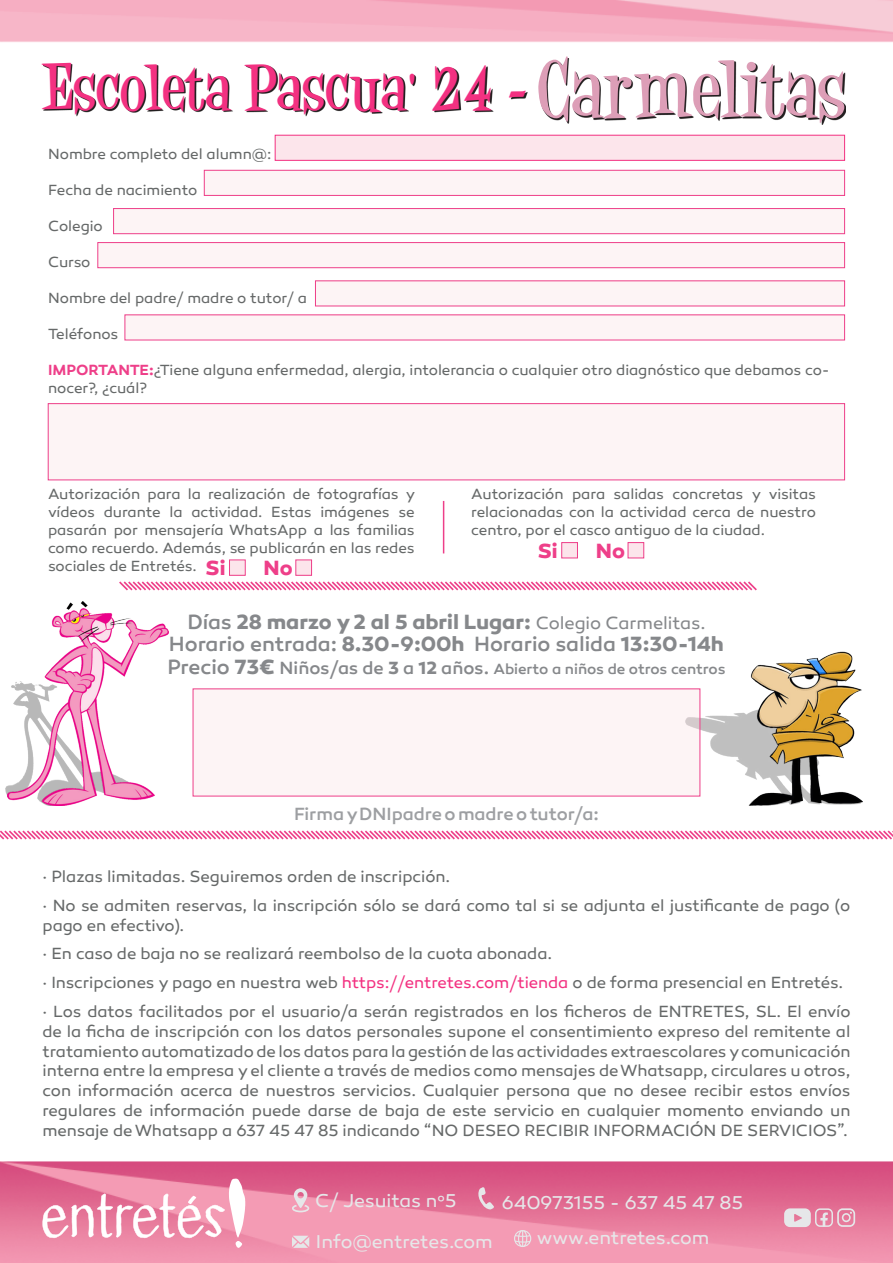
<style>
.page{position:relative;width:893px;height:1263px;background:#fff}
.page>*{position:absolute;margin:0;border:0;box-sizing:border-box;transform-origin:0 0}
.t1{font:700 61.5px "Desigers";letter-spacing:.02em;color:#dd9eb7}
.t2{font:700 49.5px "Desigers";letter-spacing:.02em;color:#f33181}
.t3{font:500 21px "Canaro";letter-spacing:-.005em;color:#86888b}
.t4{font:700 21px "Canaro";color:#86888b}
.t5{font:700 21px "Canaro";letter-spacing:-.005em;color:#ee3f89}
.t6{font:18.9px "Canaro";letter-spacing:-.01em;color:#e6e7e9}
.t7{font:500 18px "Canaro";letter-spacing:-.005em;color:#9d9fa2}
.t8{font:16.5px/19.8px "Canaro";letter-spacing:-.005em;color:#666969}
.t9{font:15px/18px "Canaro";letter-spacing:-.005em;color:#666969;text-align:justify}
.t10{font:500 15px "Canaro";letter-spacing:-.005em;color:#86888b}
.s1{font-weight:600;color:#ee3f89}
.s2{font-weight:500}
.s3{font-weight:400;font-size:18px}
.s4{font-weight:700}
.s5{font-size:21px}
.s6{font-weight:700;font-size:21px}
.s7{font-size:18px}
.s8{font-weight:700;font-size:18px}
.s9{color:#f33181}
.s10{font-size:16.2px}
</style>
<div class="page">
<img style="left:0;top:0;width:893px;height:1263px">
<svg style="left:43px;top:1179px;width:202px;height:69px"></svg>
<svg style="left:784px;top:1208px;width:27px;height:19px"></svg>
<div style="left:815px;top:1208px;width:18px;height:19px;border:2px solid #e6e7e9;border-radius:4px"></div>
<svg style="left:820px;top:1212px;width:8px;height:14px"></svg>
<svg style="left:837px;top:1208px;width:18px;height:19px"></svg>
<svg style="left:478px;top:1187px;width:16px;height:22px"></svg>
<svg style="left:292px;top:1236px;width:17px;height:12px"></svg>
<svg style="left:292px;top:1188px;width:17px;height:24px"></svg>
<svg style="left:514px;top:1230px;width:17px;height:17px"></svg>
<div style="left:275px;top:135px;width:570px;height:25px;background:#fce5eb"></div>
<div style="left:275px;top:135px;width:570px;height:26px;border:1px solid #f33181"></div>
<div style="left:204px;top:170px;width:641px;height:25px;background:#fdf4f5"></div>
<div style="left:204px;top:170px;width:641px;height:26px;border:1px solid #ee3f89"></div>
<div style="left:114px;top:209px;width:731px;height:25px;background:#fdf4f5"></div>
<div style="left:113px;top:208px;width:732px;height:26px;border:1px solid #ee3f89"></div>
<div style="left:98px;top:243px;width:747px;height:25px;background:#fdf4f5"></div>
<div style="left:98px;top:242px;width:747px;height:26px;border:1px solid #ee3f89"></div>
<div style="left:315px;top:281px;width:530px;height:25px;background:#fdf4f5"></div>
<div style="left:125px;top:315px;width:720px;height:25px;background:#fdf4f5"></div>
<div style="left:48px;top:404px;width:797px;height:76px;background:#fdf4f5"></div>
<div style="left:48px;top:403px;width:797px;height:77px;border:1px solid #ee3f89"></div>
<svg style="left:0;top:829px;width:893px;height:12px"></svg>
<svg style="left:117px;top:580px;width:642px;height:12px"></svg>
<svg style="left:43px;top:64px;width:485px;height:52px"></svg>
<div style="left:296px;top:560px;width:16px;height:15px;background:#fce5eb"></div>
<div style="left:229px;top:560px;width:16px;height:15px;background:#fce5eb"></div>
<div style="left:628px;top:543px;width:16px;height:15px;background:#fce5eb"></div>
<div style="left:628px;top:542px;width:16px;height:16px;border:1px solid #ee3f89"></div>
<div style="left:562px;top:543px;width:15px;height:15px;background:#fce5eb"></div>
<div style="left:561px;top:542px;width:17px;height:16px;border:1px solid #ee3f89"></div>
<hr style="left:443px;top:501px;width:1px;height:52px;background:#ee3f89">
<img style="left:5px;top:601px;width:164px;height:205px">
<img style="left:685px;top:652px;width:178px;height:154px">
<div style="left:193px;top:689px;width:507px;height:107px;background:#fdf4f5"></div>
<svg style="left:540px;top:58px;width:306px;height:67px"></svg>
<p class="t2" style="left:42px;top:51px;width:491px">Escoleta Pascua' 24 -</p>
<p class="t1" style="left:536px;top:45px;width:310px">Carmelitas</p>
<p class="t9" style="left:48px;top:145px;width:225px">Nombre completo del alumn@:</p>
<p class="t9" style="left:48px;top:181px;width:151px">Fecha de nacimiento</p>
<p class="t9" style="left:48px;top:217px;width:56px">Colegio</p>
<p class="t9" style="left:48px;top:253px;width:44px">Curso</p>
<p class="t9" style="left:48px;top:289px;width:260px">Nombre del padre/ madre o tutor/ a</p>
<p class="t9" style="left:48px;top:325px;width:72px">Teléfonos</p>
<p class="t9" style="left:48px;top:361px;width:783px"><span class="s1">IMPORTANTE:</span>¿Tiene alguna enfermedad, alergia, intolerancia o cualquier otro diagnóstico que debamos co&shy;nocer?, ¿cuál?</p>
<p class="t9" style="left:48px;top:485px;width:369px">Autorización para la realización de fotografías y vídeos durante la actividad. Estas imágenes se pasarán por mensajería WhatsApp a las familias como recuerdo. Además, se publicarán en las redes sociales de Entretés.</p>
<p class="t9" style="left:471px;top:485px;width:346px">Autorización para salidas concretas y visitas relacionadas con la actividad cerca de nuestro centro, por el casco antiguo de la ciudad.</p>
<p class="t5" style="left:538px;top:538px;width:21px">Si</p>
<p class="t5" style="left:596px;top:538px;width:31px">No</p>
<p class="t5" style="left:206px;top:555px;width:21px">Si</p>
<p class="t5" style="left:264px;top:555px;width:31px">No</p>
<p class="t4" style="left:187px;top:608px;width:520px"><span class="s2">Días</span> 28 marzo y 2 al 5 abril Lugar: <span class="s3">Colegio Carmelitas.</span></p>
<p class="t3" style="left:169px;top:631px;width:556px">Horario entrada: <span class="s4">8.30-9:00h</span> Horario salida <span class="s4">13:30-14h</span></p>
<p class="t10" style="left:167px;top:660px;width:560px"><span class="s5">Precio</span> <span class="s6">73€</span> <span class="s7">Niños/as de</span> <span class="s8">3</span> <span class="s7">a</span> <span class="s8">12</span> <span class="s7">años.</span> Abierto a niños de otros centros</p>
<p class="t7" style="left:294px;top:803px;width:306px">Firma y DNIpadre o madre o tutor/a:</p>
<p class="t8" style="left:43px;top:866px;width:409px">· Plazas limitadas. Seguiremos orden de inscripción.</p>
<p class="t8" style="left:43px;top:895px;width:809px">· No se admiten reservas, la inscripción sólo se dará como tal si se adjunta el justificante de pago (o pago en efectivo).</p>
<p class="t8" style="left:43px;top:944px;width:511px">· En caso de baja no se realizará reembolso de la cuota abonada.</p>
<p class="t8" style="left:43px;top:973px;width:802px">· Inscripciones y pago en nuestra web <span class="s9">https://entretes.com/tienda</span> o de forma presencial en Entretés.</p>
<p class="t8" style="left:43px;top:1001px;width:809px;text-align:justify">· Los datos facilitados por el usuario/a serán registrados en los ficheros de ENTRETES, SL. El envío de la ficha de inscripción con los datos personales supone el consentimiento expreso del remitente al tratamiento automatizado de los datos para la gestión de las actividades extraescolares y comunicación interna entre la empresa y el cliente a través de medios como mensajes de Whatsapp, circulares u otros, con información acerca de nuestros servicios. Cualquier persona que no desee recibir estos envíos regulares de información puede darse de baja de este servicio en cualquier momento enviando un mensaje de Whatsapp a 637 45 47 85 indicando “NO DESEO RECIBIR INFORMACIÓN DE SERVICIOS”.</p>
<p class="t6" style="left:315px;top:1190px;width:143px">C/ Jesuitas n<span class="s10">º</span>5</p>
<p class="t6" style="left:316px;top:1230px;width:178px">Info@entretes.com</p>
<p class="t6" style="left:502px;top:1191px;width:243px">640973155 - 637 45 47 85</p>
<p class="t6" style="left:537px;top:1226px;width:174px">www.entretes.com</p>
</div>
